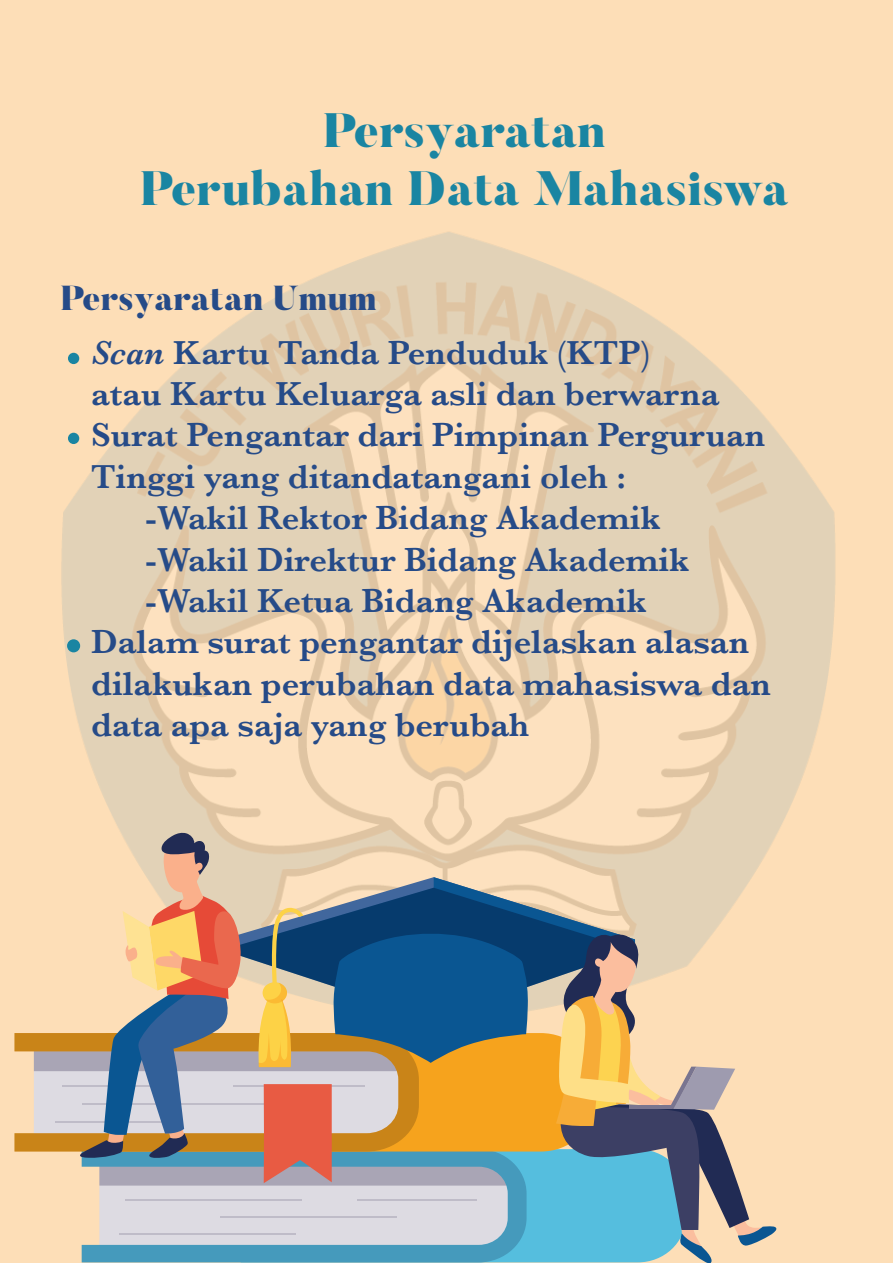
<style>
.page{position:relative;width:893px;height:1263px;background:#fddeb7}
.page>*{position:absolute;margin:0;border:0;box-sizing:border-box;transform-origin:0 0}
.t1{font:900 48px/57.6px "Butler";color:#1a85a2;text-align:center}
.t2{font:600 34.5px "Baskerville";color:#264b88}
.t3{font:900 34.5px "Butler";color:#264b88}
.s1{font-style:italic}
</style>
<div class="page">
<img style="left:61px;top:232px;width:775px;height:600px">
<div style="left:68px;top:353px;width:11px;height:11px;background:#1a85a2;border-radius:50%"></div>
<div style="left:68px;top:433px;width:11px;height:11px;background:#1a85a2;border-radius:50%"></div>
<svg style="left:14px;top:1033px;width:20px;height:118px"></svg>
<svg style="left:34px;top:832px;width:744px;height:431px"></svg>
<div style="left:67px;top:639px;width:13px;height:13px;background:#1a85a2;border-radius:50%"></div>
<h1 class="t1" style="left:140px;top:104px;width:650px">Persyaratan<br>Perubahan Data Mahasiswa</h1>
<p class="t3" style="left:60px;top:276px;width:318px">Persyaratan Umum</p>
<p class="t2" style="left:91px;top:328px;width:560px"><span class="s1">Scan</span> Kartu Tanda Penduduk (KTP)</p>
<p class="t2" style="left:91px;top:370px;width:630px">atau Kartu Keluarga asli dan berwarna</p>
<p class="t2" style="left:91px;top:411px;width:676px">Surat Pengantar dari Pimpinan Perguruan</p>
<p class="t2" style="left:91px;top:452px;width:537px">Tinggi yang ditandatangani oleh :</p>
<p class="t2" style="left:145px;top:494px;width:517px">-Wakil Rektor Bidang Akademik</p>
<p class="t2" style="left:145px;top:535px;width:546px">-Wakil Direktur Bidang Akademik</p>
<p class="t2" style="left:145px;top:577px;width:503px">-Wakil Ketua Bidang Akademik</p>
<p class="t2" style="left:91px;top:618px;width:659px">Dalam surat pengantar dijelaskan alasan</p>
<p class="t2" style="left:91px;top:659px;width:681px">dilakukan perubahan data mahasiswa dan</p>
<p class="t2" style="left:91px;top:701px;width:440px">data apa saja yang berubah</p>
</div>
